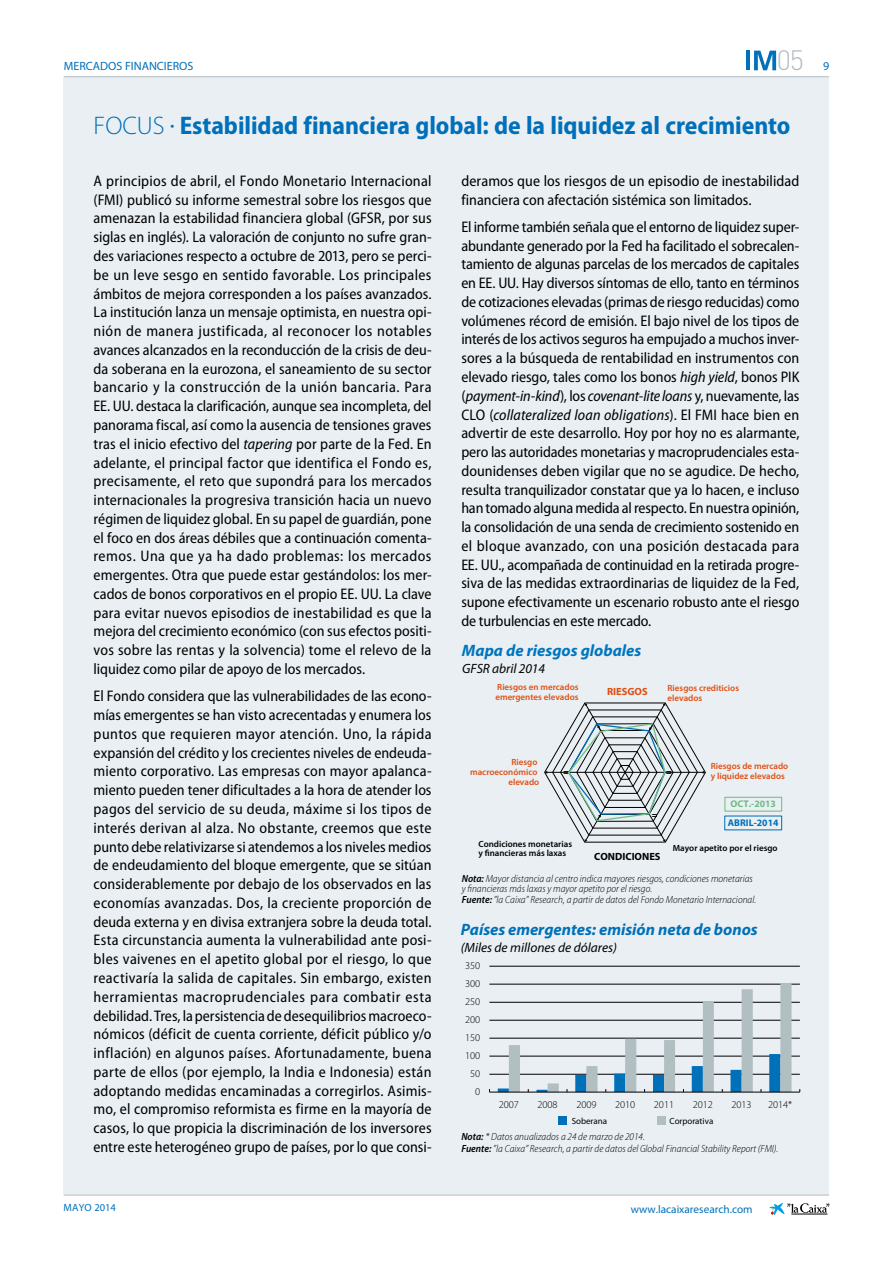
<style>
.page{position:relative;width:893px;height:1263px;background:#fff}
.page>*{position:absolute;margin:0;border:0;box-sizing:border-box;transform-origin:0 0}
.t1{font:300 27.6px "DIN Pro";color:#b2bdc2}
.t2{font:700 semi-condensed 25.5px "Myriad Pro";color:#0070ba}
.t3{font:italic 700 16.5px "Myriad Pro";color:#0070b9}
.t4{font:italic 700 16.5px "Myriad Pro";color:#0075bf}
.t5{font:semi-condensed 15.3px/18.8px "Myriad Pro";color:#000;text-align:justify}
.t6{font:italic 13.5px "Myriad Pro";color:#000}
.t7{font:12px "Myriad Pro";color:#0070ba}
.t8{font:11.25px "Myriad Pro";color:#0070ba}
.t9{font:700 10.5px "Myriad Pro";color:#000}
.t10{font:10.5px "Myriad Pro";color:#0070ba}
.t11{font:700 10.5px "Myriad Pro";color:#e14e12}
.t12{font:italic 300 semi-condensed 10.35px/10.5px "Myriad Pro";color:#000}
.t13{font:300 10.35px "Myriad Pro";letter-spacing:-.005em;color:#000}
.t14{font:700 9.75px "Myriad Pro";color:#0070b8}
.t15{font:700 9.75px "Myriad Pro";color:#6fbc85}
.t16{font:700 9.45px "Myriad";color:#000}
.t17{font:600 9px/9.8px "Myriad Pro";color:#e14e12}
.t18{font:600 9px/9.8px "Myriad Pro";color:#000}
.t19{font:9px "Myriad Pro";color:#000}
.s1{font-weight:300;font-stretch:normal}
.s2{font-style:italic}
.s3{font-weight:600}
</style>
<div class="page">
<div style="left:64px;top:77px;width:765px;height:1118px;background:#e9eff3"></div>
<hr style="left:64px;top:76px;width:765px;height:1px;background:#b2bdc2">
<hr style="left:64px;top:1195px;width:765px;height:1px;background:#b2bdc2">
<svg style="left:769px;top:1203px;width:60px;height:12px"></svg>
<svg style="left:754px;top:51px;width:22px;height:19px"></svg>
<hr style="left:746px;top:51px;width:4px;height:19px;background:#0070ba">
<hr style="left:489px;top:1074px;width:311px;height:1px;background:#000">
<hr style="left:489px;top:1056px;width:311px;height:1px;background:#000">
<hr style="left:489px;top:1038px;width:311px;height:1px;background:#000">
<hr style="left:489px;top:1020px;width:311px;height:1px;background:#000">
<hr style="left:489px;top:1002px;width:311px;height:1px;background:#000">
<hr style="left:489px;top:984px;width:311px;height:1px;background:#000">
<hr style="left:489px;top:966px;width:311px;height:1px;background:#000">
<hr style="left:489px;top:1092px;width:311px;height:1px;background:#000">
<svg style="left:498px;top:983px;width:293px;height:109px"></svg>
<div style="left:559px;top:1116px;width:8px;height:8px;background:#0070b9"></div>
<div style="left:657px;top:1116px;width:9px;height:8px;background:#b1bec2"></div>
<div style="left:724px;top:797px;width:58px;height:15px;border:1px solid #6fbc85"></div>
<svg style="left:544px;top:702px;width:162px;height:140px"></svg>
<h1 class="t1" style="left:777px;top:42px;width:29px">05</h1>
<p class="t7" style="left:64px;top:59px;width:131px">MERCADOS FINANCIEROS</p>
<p class="t7" style="left:823px;top:60px;width:8px">9</p>
<h2 class="t2" style="left:94px;top:111px;width:698px"><span class="s1">FOCUS</span> <sup>•</sup> Estabilidad financiera global: de la liquidez al crecimiento</h2>
<p class="t5" style="left:94px;top:172px;width:340px">A principios de abril, el Fondo Monetario Internacional (FMI) publicó su informe semestral sobre los riesgos que amenazan la estabilidad financiera global (GFSR, por sus siglas en inglés). La valoración de conjunto no sufre gran&shy;des variaciones respecto a octubre de 2013, pero se perci&shy;be un leve sesgo en sentido favorable. Los principales ámbitos de mejora corresponden a los países avanzados.<br>La institución lanza un mensaje optimista, en nuestra opi&shy;nión de manera justificada, al reconocer los notables avances alcanzados en la reconducción de la crisis de deu&shy;da soberana en la eurozona, el saneamiento de su sector bancario y la construcción de la unión bancaria. Para EE. UU. destaca la clarificación, aunque sea incompleta, del panorama fiscal, así como la ausencia de tensiones graves tras el inicio efectivo del <span class="s2">tapering</span> por parte de la Fed. En adelante, el principal factor que identifica el Fondo es, precisamente, el reto que supondrá para los mercados internacionales la progresiva transición hacia un nuevo régimen de liquidez global. En su papel de guardián, pone el foco en dos áreas débiles que a continuación comenta&shy;remos. Una que ya ha dado problemas: los mercados emergentes. Otra que puede estar gestándolos: los mer&shy;cados de bonos corporativos en el propio EE. UU. La clave para evitar nuevos episodios de inestabilidad es que la mejora del crecimiento económico (con sus efectos positi&shy;vos sobre las rentas y la solvencia) tome el relevo de la liquidez como pilar de apoyo de los mercados.</p>
<p class="t5" style="left:94px;top:687px;width:340px">El Fondo considera que las vulnerabilidades de las econo&shy;mías emergentes se han visto acrecentadas y enumera los puntos que requieren mayor atención. Uno, la rápida expansión del crédito y los crecientes niveles de endeuda&shy;miento corporativo. Las empresas con mayor apalanca&shy;miento pueden tener dificultades a la hora de atender los pagos del servicio de su deuda, máxime si los tipos de interés derivan al alza. No obstante, creemos que este punto debe relativizarse si atendemos a los niveles medios de endeudamiento del bloque emergente, que se sitúan considerablemente por debajo de los observados en las economías avanzadas. Dos, la creciente proporción de deuda externa y en divisa extranjera sobre la deuda total.<br>Esta circunstancia aumenta la vulnerabilidad ante posi&shy;bles vaivenes en el apetito global por el riesgo, lo que reactivaría la salida de capitales. Sin embargo, existen herramientas macroprudenciales para combatir esta debilidad. Tres, la persistencia de desequilibrios macroeco&shy;nómicos (déficit de cuenta corriente, déficit público y/o inflación) en algunos países. Afortunadamente, buena parte de ellos (por ejemplo, la India e Indonesia) están adoptando medidas encaminadas a corregirlos. Asimis&shy;mo, el compromiso reformista es firme en la mayoría de casos, lo que propicia la discriminación de los inversores entre este heterogéneo grupo de países, por lo que consi-</p>
<p class="t5" style="left:461px;top:172px;width:339px">deramos que los riesgos de un episodio de inestabilidad financiera con afectación sistémica son limitados.</p>
<p class="t5" style="left:461px;top:218px;width:340px">El informe también señala que el entorno de liquidez super&shy;abundante generado por la Fed ha facilitado el sobrecalen&shy;tamiento de algunas parcelas de los mercados de capitales en EE. UU. Hay diversos síntomas de ello, tanto en términos de cotizaciones elevadas (primas de riesgo reducidas) como volúmenes récord de emisión. El bajo nivel de los tipos de interés de los activos seguros ha empujado a muchos inver&shy;sores a la búsqueda de rentabilidad en instrumentos con elevado riesgo, tales como los bonos <span class="s2">high yield</span>, bonos PIK (<span class="s2">payment-in-kind</span>), los <span class="s2">covenant-lite loans</span> y, nuevamente, las CLO (<span class="s2">collateralized loan obligations</span>). El FMI hace bien en advertir de este desarrollo. Hoy por hoy no es alarmante, pero las autoridades monetarias y macroprudenciales esta&shy;dounidenses deben vigilar que no se agudice. De hecho, resulta tranquilizador constatar que ya lo hacen, e incluso han tomado alguna medida al respecto. En nuestra opinión, la consolidación de una senda de crecimiento sostenido en el bloque avanzado, con una posición destacada para EE. UU., acompañada de continuidad en la retirada progre&shy;siva de las medidas extraordinarias de liquidez de la Fed, supone efectivamente un escenario robusto ante el riesgo de turbulencias en este mercado.</p>
<p class="t4" style="left:462px;top:641px;width:181px">Mapa de riesgos globales</p>
<p class="t11" style="left:607px;top:686px;width:42px">RIESGOS</p>
<p class="t6" style="left:462px;top:661px;width:84px">GFSR abril 2014</p>
<p class="t17" style="left:495px;top:683px;width:85px">Riesgos en mercados emergentes elevados</p>
<p class="t17" style="left:667px;top:683px;width:73px">Riesgos crediticios elevados</p>
<p class="t17" style="left:470px;top:758px;width:71px;text-align:right">Riesgo macroeconómico elevado</p>
<p class="t16" style="left:564px;top:767px;width:7px">=</p>
<p class="t16" style="left:666px;top:767px;width:7px">=</p>
<p class="t16" style="left:652px;top:809px;width:7px">=</p>
<p class="t17" style="left:711px;top:762px;width:79px">Riesgos de mercado y liquidez elevados</p>
<p class="t15" style="left:731px;top:799px;width:47px">OCT.-2013</p>
<p class="t14" style="left:728px;top:817px;width:52px">ABRIL-2014</p>
<p class="t18" style="left:478px;top:839px;width:95px">Condiciones monetarias y financieras más laxas</p>
<p class="t18" style="left:673px;top:843px;width:106px">Mayor apetito por el riesgo</p>
<p class="t9" style="left:594px;top:850px;width:68px">CONDICIONES</p>
<p class="t12" style="left:462px;top:873px;width:296px"><span class="s3">Nota:</span> Mayor distancia al centro indica mayores riesgos, condiciones monetarias y financieras más laxas y mayor apetito por el riesgo.<br><span class="s3">Fuente:</span> ”la Caixa” Research, a partir de datos del Fondo Monetario Internacional.</p>
<p class="t3" style="left:461px;top:920px;width:298px">Países emergentes: emisión neta de bonos</p>
<p class="t6" style="left:461px;top:941px;width:158px">(Miles de millones de dólares)</p>
<p class="t13" style="left:465px;top:960px;width:17px">350</p>
<p class="t13" style="left:465px;top:978px;width:17px">300</p>
<p class="t13" style="left:465px;top:996px;width:17px">250</p>
<p class="t13" style="left:465px;top:1014px;width:17px">200</p>
<p class="t13" style="left:465px;top:1032px;width:17px">150</p>
<p class="t13" style="left:465px;top:1050px;width:17px">100</p>
<p class="t13" style="left:470px;top:1068px;width:12px">50</p>
<p class="t13" style="left:475px;top:1086px;width:7px">0</p>
<p class="t13" style="left:499px;top:1098px;width:22px">2007</p>
<p class="t13" style="left:538px;top:1098px;width:22px">2008</p>
<p class="t13" style="left:576px;top:1098px;width:22px">2009</p>
<p class="t13" style="left:615px;top:1098px;width:22px">2010</p>
<p class="t13" style="left:654px;top:1098px;width:22px">2011</p>
<p class="t13" style="left:693px;top:1098px;width:22px">2012</p>
<p class="t13" style="left:731px;top:1098px;width:22px">2013</p>
<p class="t13" style="left:768px;top:1098px;width:26px">2014*</p>
<p class="t19" style="left:572px;top:1116px;width:37px">Soberana</p>
<p class="t19" style="left:670px;top:1116px;width:45px">Corporativa</p>
<p class="t12" style="left:461px;top:1131px;width:319px;line-height:11.9px"><span class="s3">Nota:</span> * Datos anualizados a 24 de marzo de 2014.<br><span class="s3">Fuente:</span> ”la Caixa” Research, a partir de datos del Global Financial Stability Report (FMI).</p>
<p class="t10" style="left:63px;top:1202px;width:54px">mayo 2014</p>
<p class="t8" style="left:631px;top:1203px;width:123px">www.lacaixaresearch.com</p>
</div>
